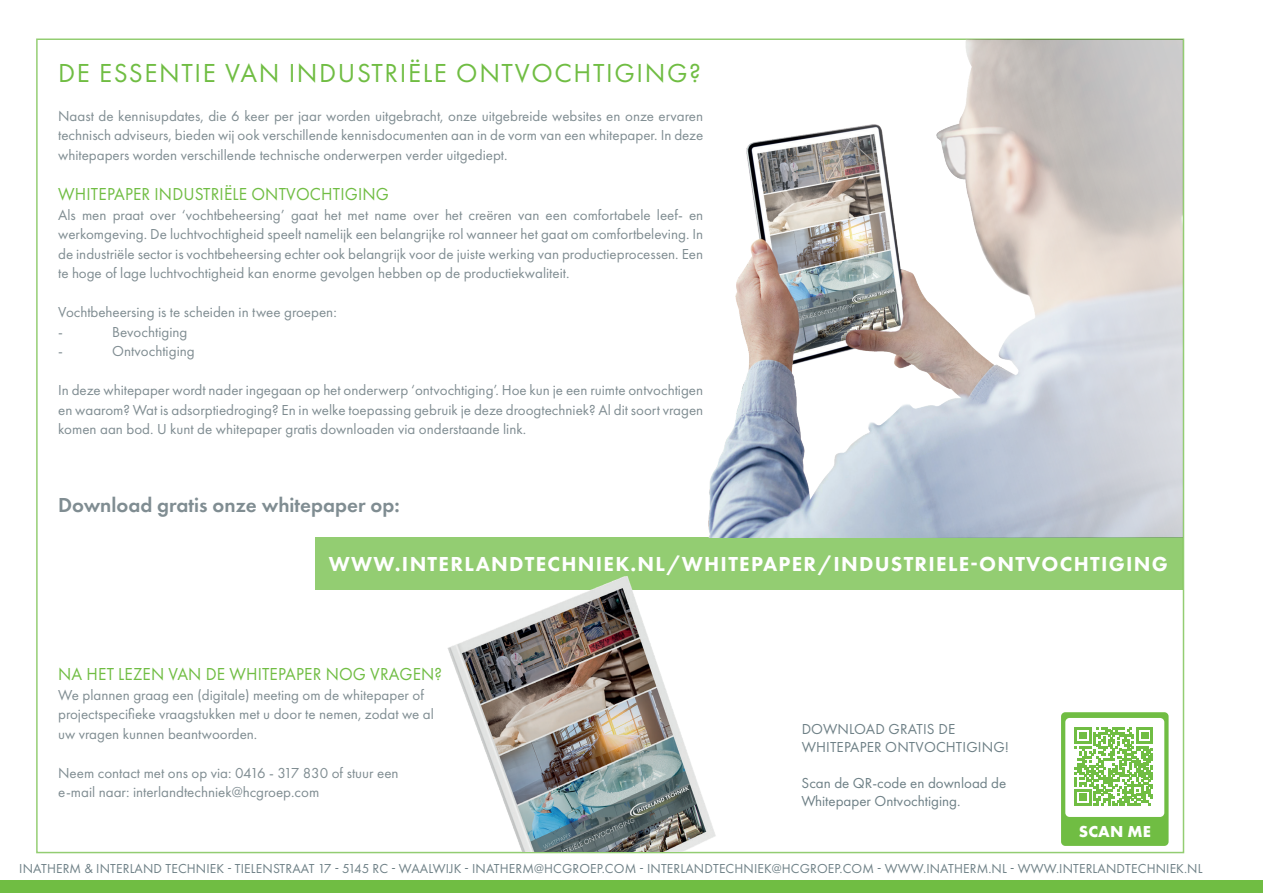
<style>
.page{position:relative;width:1263px;height:893px;background:#fff}
.page>*{position:absolute;margin:0;border:0;box-sizing:border-box;transform-origin:0 0}
.t1{font:27px "Futura PT";letter-spacing:.06em;color:#70bd43}
.t2{font:800 21px "Futura PT";letter-spacing:.06em;color:#fff}
.t3{font:600 21px "Futura PT";color:#808d92}
.t4{font:18px "Futura PT";letter-spacing:.01em;color:#70bd43;scale:.96 1}
.t5{font:700 16.5px "Futura PT";letter-spacing:.01em;color:#fff}
.t6{font:15px/19.5px "Futura PT";color:#808d92;text-align:justify}
.t7{font:15px/18px "Futura PT";color:#6e8086}
.t8{font:13.5px "Futura PT";letter-spacing:.01em;color:#6e8086}
</style>
<div class="page">
<div style="left:0;top:880px;width:1263px;height:13px;background:#70bd43"></div>
<div style="left:1061px;top:712px;width:107px;height:134px;background:#70bd43;border-radius:4px"></div>
<div style="left:1065px;top:718px;width:99px;height:99px;background:#fff;border-radius:4px"></div>
<svg style="left:1075px;top:727px;width:78px;height:78px"></svg>
<div style="left:315px;top:537px;width:868px;height:53px;background:#93cd72"></div>
<img style="left:708px;top:40px;width:475px;height:497px">
<img style="left:272px;top:521px;width:611px;height:331px">
<h1 class="t1" style="left:58px;top:57px;width:644px">DE ESSENTIE VAN INDUSTRIËLE ONTVOCHTIGING?</h1>
<p class="t6" style="left:58px;top:106px;width:647px">Naast de kennisupdates, die 6 keer per jaar worden uitgebracht, onze uitgebreide websites en onze ervaren technisch adviseurs, bieden wij ook verschillende kennisdocumenten aan in de vorm van een whitepaper. In deze whitepapers worden verschillende technische onderwerpen verder uitgediept.</p>
<p class="t4" style="left:58px;top:183px;width:346px">WHITEPAPER INDUSTRIËLE ONTVOCHTIGING</p>
<p class="t6" style="left:58px;top:205px;width:647px">Als men praat over ‘vochtbeheersing’ gaat het met name over het creëren van een comfortabele leef- en werkomgeving. De luchtvochtigheid speelt namelijk een belangrijke rol wanneer het gaat om comfortbeleving. In de industriële sector is vochtbeheersing echter ook belangrijk voor de juiste werking van productieprocessen. Een te hoge of lage luchtvochtigheid kan enorme gevolgen hebben op de productiekwaliteit.</p>
<p class="t6" style="left:58px;top:302px;width:280px">Vochtbeheersing is te scheiden in twee groepen: -</p>
<p class="t6" style="left:112px;top:322px;width:77px">Bevochtiging</p>
<p class="t6" style="left:58px;top:341px;width:6px">-</p>
<p class="t6" style="left:112px;top:341px;width:84px">Ontvochtiging</p>
<p class="t6" style="left:58px;top:380px;width:647px">In deze whitepaper wordt nader ingegaan op het onderwerp ‘ontvochtiging’. Hoe kun je een ruimte ontvochtigen en waarom? Wat is adsorptiedroging? En in welke toepassing gebruik je deze droogtechniek? Al dit soort vragen komen aan bod. U kunt de whitepaper gratis downloaden via onderstaande link.</p>
<h2 class="t3" style="left:58px;top:492px;width:343px">Download gratis onze whitepaper op:</h2>
<h2 class="t2" style="left:329px;top:551px;width:840px">WWW.INTERLANDTECHNIEK.NL/WHITEPAPER/INDUSTRIELE-ONTVOCHTIGING</h2>
<p class="t4" style="left:58px;top:664px;width:401px">NA HET LEZEN VAN DE WHITEPAPER NOG VRAGEN?</p>
<p class="t6" style="left:58px;top:685px;width:377px;text-align:left">We plannen graag een (digitale) meeting om de whitepaper of projectspecifieke vraagstukken met u door te nemen, zodat we al uw vragen kunnen beantwoorden.</p>
<p class="t6" style="left:58px;top:763px;width:342px">Neem contact met ons op via: 0416 - 317 830 of stuur een e-mail naar: interlandtechniek@hcgroep.com</p>
<p class="t7" style="left:802px;top:720px;width:209px">DOWNLOAD GRATIS DE<br>WHITEPAPER ONTVOCHTIGING!</p>
<p class="t7" style="left:801px;top:774px;width:206px">Scan de QR-code en download de<br>Whitepaper Ontvochtiging.</p>
<p class="t5" style="left:1079px;top:821px;width:73px">SCAN ME</p>
<p class="t8" style="left:19px;top:860px;width:1185px">INATHERM &amp; INTERLAND TECHNIEK - TIELENSTRAAT 17 - 5145 RC - WAALWIJK - INATHERM@HCGROEP.COM - INTERLANDTECHNIEK@HCGROEP.COM - WWW.INATHERM.NL - WWW.INTERLANDTECHNIEK.NL</p>
</div>
